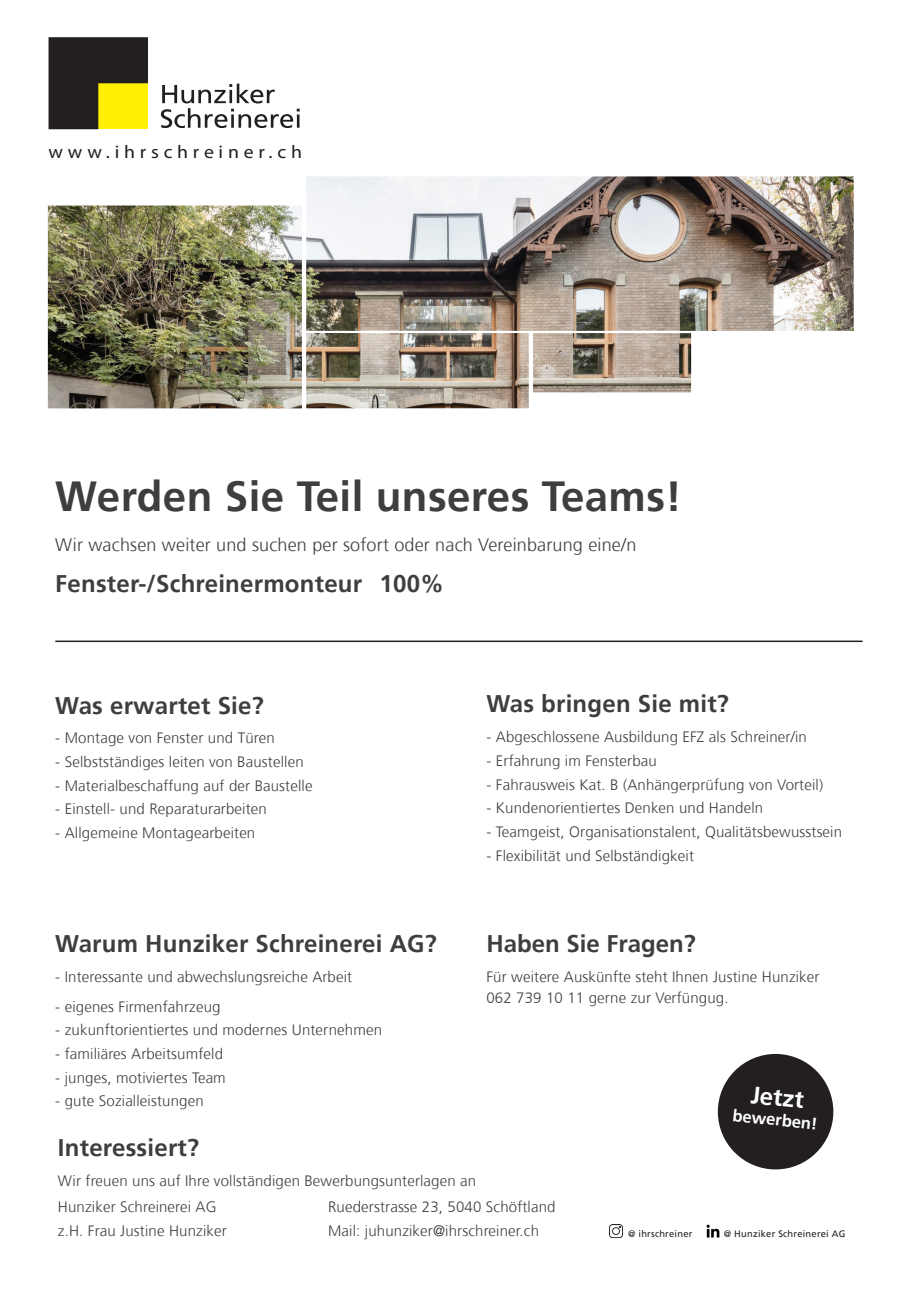
<style>
.page{position:relative;width:919px;height:1289px;background:#fff}
.page>*{position:absolute;margin:0;border:0;box-sizing:border-box;transform-origin:0 0}
.t1{font:700 42px "Frutiger";letter-spacing:.01em;color:#3e3e3f}
.t2{font:700 24px "Frutiger";letter-spacing:.01em;color:#3e3e3f}
.t3{font:700 24px "Frutiger";color:#fff}
.t4{font:18.45px "Myriad Pro";letter-spacing:.24em;color:#231f20;scale:1.07 1}
.t5{font:300 18px "Frutiger";letter-spacing:.01em;color:#3e3e3f}
.t6{font:700 16.5px "Frutiger";color:#fff}
.t7{font:300 15px/21px "Frutiger";letter-spacing:.01em;color:#3e3e3f}
.t8{font:9.3px "Frutiger";letter-spacing:.025em;color:#231f20}
</style>
<div class="page">
<svg style="left:609px;top:1224px;width:13px;height:13px"></svg>
<img style="left:706px;top:1224px;width:14px;height:14px">
<div style="left:717px;top:1053px;width:116px;height:116px;background:#231f20;border-radius:50%"></div>
<hr style="left:55px;top:640px;width:807px;height:2px;background:#231f20">
<img style="left:48px;top:176px;width:805px;height:232px">
<svg style="left:49px;top:37px;width:99px;height:92px;background:#5a5318"></svg>
<svg style="left:161px;top:84px;width:139px;height:44px"></svg>
<p class="t4" style="left:48px;top:140px;width:238px">www.ihrschreiner.ch</p>
<p class="t1" style="left:55px;top:472px;width:628px">Werden Sie Teil unseres Teams!</p>
<p class="t5" style="left:55px;top:535px;width:582px">Wir wachsen weiter und suchen per sofort oder nach Vereinbarung eine/n</p>
<p class="t2" style="left:55px;top:569px;width:390px">Fenster-/Schreinermonteur 100%</p>
<p class="t2" style="left:55px;top:691px;width:210px">Was erwartet Sie?</p>
<p class="t7" style="left:55px;top:728px;width:221px">- Montage von Fenster und Türen</p>
<p class="t7" style="left:55px;top:751px;width:250px">- Selbstständiges leiten von Baustellen</p>
<p class="t7" style="left:55px;top:775px;width:259px">- Materialbeschaffung auf der Baustelle</p>
<p class="t7" style="left:55px;top:799px;width:213px">- Einstell- und Reparaturarbeiten</p>
<p class="t7" style="left:55px;top:822px;width:201px">- Allgemeine Montagearbeiten</p>
<p class="t2" style="left:55px;top:929px;width:383px">Warum Hunziker Schreinerei AG?</p>
<p class="t7" style="left:55px;top:966px;width:298px">- Interessante und abwechslungsreiche Arbeit</p>
<p class="t7" style="left:55px;top:996px;width:167px">- eigenes Firmenfahrzeug</p>
<p class="t7" style="left:55px;top:1019px;width:328px">- zukunftorientiertes und modernes Unternehmen</p>
<p class="t7" style="left:55px;top:1043px;width:169px">- familiäres Arbeitsumfeld</p>
<p class="t7" style="left:55px;top:1067px;width:172px">- junges, motiviertes Team</p>
<p class="t7" style="left:55px;top:1090px;width:150px">- gute Sozialleistungen</p>
<p class="t2" style="left:486px;top:690px;width:244px">Was bringen Sie mit?</p>
<p class="t7" style="left:486px;top:726px;width:322px">- Abgeschlossene Ausbildung EFZ als Schreiner/in</p>
<p class="t7" style="left:486px;top:750px;width:172px">- Erfahrung im Fensterbau</p>
<p class="t7" style="left:486px;top:774px;width:338px">- Fahrausweis Kat. B (Anhängerprüfung von Vorteil)</p>
<p class="t7" style="left:486px;top:797px;width:278px">- Kundenorientiertes Denken und Handeln</p>
<p class="t7" style="left:486px;top:821px;width:357px">- Teamgeist, Organisationstalent, Qualitätsbewusstsein</p>
<p class="t7" style="left:486px;top:845px;width:209px">- Flexibilität und Selbständigkeit</p>
<p class="t2" style="left:486px;top:929px;width:211px">Haben Sie Fragen?</p>
<p class="t7" style="left:486px;top:966px;width:334px">Für weitere Auskünfte steht Ihnen Justine Hunziker<br>062 739 10 11 gerne zur Verfüngug.</p>
<p class="t3" style="left:752px;top:1080px;width:55px;rotate:6deg">Jetzt</p>
<p class="t6" style="left:733px;top:1105px;width:87px;rotate:6deg">bewerben!</p>
<p class="t2" style="left:58px;top:1133px;width:143px">Interessiert?</p>
<p class="t7" style="left:58px;top:1170px;width:420px">Wir freuen uns auf Ihre vollständigen Bewerbungsunterlagen an</p>
<p class="t7" style="left:58px;top:1196px;width:160px">Hunziker Schreinerei AG</p>
<p class="t7" style="left:328px;top:1196px;width:229px">Ruederstrasse 23, 5040 Schöftland</p>
<p class="t7" style="left:58px;top:1220px;width:170px">z.H. Frau Justine Hunziker</p>
<p class="t7" style="left:328px;top:1220px;width:212px">Mail: juhunziker@ihrschreiner.ch</p>
<p class="t8" style="left:628px;top:1228px;width:66px">@ ihrschreiner</p>
<p class="t8" style="left:723px;top:1228px;width:123px">@ Hunziker Schreinerei AG</p>
</div>
